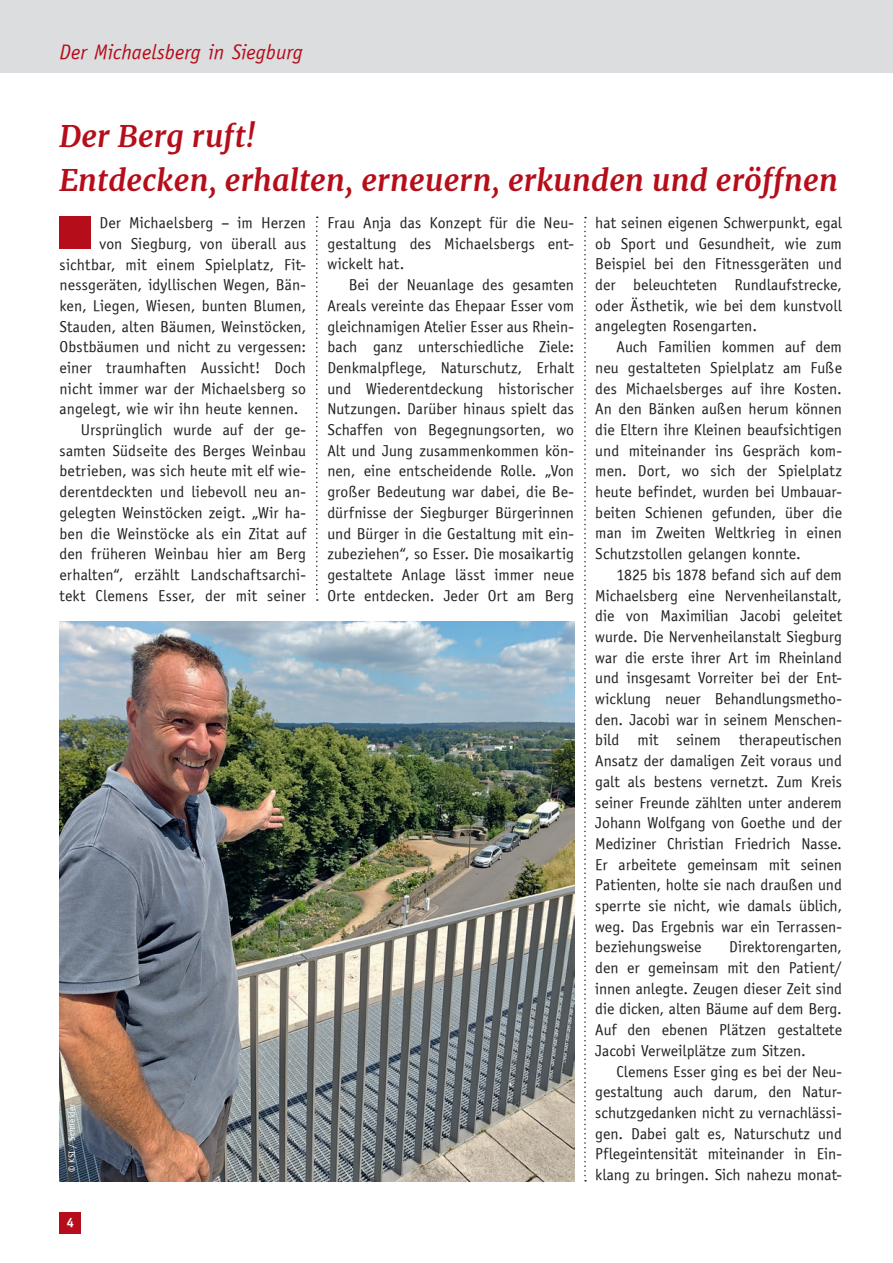
<style>
.page{position:relative;width:893px;height:1263px;background:#fff}
.page>*{position:absolute;margin:0;border:0;box-sizing:border-box;transform-origin:0 0}
.t1{font:italic 700 30px/43.2px "Merriweather";letter-spacing:.005em;color:#b50e1a}
.t2{font:italic 21px "Officina Sans ITCTT Book";color:#b50e1a}
.t3{font:15.75px/20.7px "Officina Sans ITCTT Book";letter-spacing:.01em;color:#231f20;text-align:justify}
.t4{font:13.5px "Officina Sans ITCTT Bold";color:#fff}
.t5{font:9px "Officina Sans ITCTT Book";letter-spacing:.02em;color:#fff}
</style>
<div class="page">
<svg style="left:316px;top:217px;width:2px;height:384px"></svg>
<svg style="left:584px;top:217px;width:2px;height:964px"></svg>
<div style="left:0;top:0;width:893px;height:72px;background:#dcdddf"></div>
<div style="left:60px;top:216px;width:31px;height:32px;background:#b50e1a"></div>
<div style="left:60px;top:1212px;width:21px;height:21px;background:#b50e1a"></div>
<img style="left:60px;top:621px;width:514px;height:560px">
<h2 class="t2" style="left:60px;top:39px;width:245px">Der Michaelsberg in Siegburg</h2>
<h1 class="t1" style="left:59px;top:114px;width:780px">Der Berg ruft!<br>Entdecken, erhalten, erneuern, erkunden und eröffnen</h1>
<p class="t3" style="left:99px;top:212px;width:208px">Der Michaelsberg – im Herzen</p>
<p class="t3" style="left:99px;top:233px;width:208px">von Siegburg, von überall aus</p>
<p class="t3" style="left:60px;top:254px;width:248px">sichtbar, mit einem Spielplatz, Fit-</p>
<p class="t3" style="left:60px;top:274px;width:248px">nessgeräten, idyllischen Wegen, Bän-</p>
<p class="t3" style="left:60px;top:295px;width:248px">ken, Liegen, Wiesen, bunten Blumen,</p>
<p class="t3" style="left:60px;top:316px;width:248px">Stauden, alten Bäumen, Weinstöcken,</p>
<p class="t3" style="left:60px;top:336px;width:248px">Obstbäumen und nicht zu vergessen:</p>
<p class="t3" style="left:60px;top:357px;width:248px">einer traumhaften Aussicht! Doch</p>
<p class="t3" style="left:60px;top:378px;width:248px">nicht immer war der Michaelsberg so</p>
<p class="t3" style="left:60px;top:399px;width:241px">angelegt, wie wir ihn heute kennen.</p>
<p class="t3" style="left:81px;top:419px;width:227px">Ursprünglich wurde auf der ge-</p>
<p class="t3" style="left:60px;top:440px;width:248px">samten Südseite des Berges Weinbau</p>
<p class="t3" style="left:60px;top:461px;width:248px">betrieben, was sich heute mit elf wie-</p>
<p class="t3" style="left:60px;top:481px;width:248px">derentdeckten und liebevoll neu an-</p>
<p class="t3" style="left:60px;top:502px;width:248px">gelegten Weinstöcken zeigt. „Wir ha-</p>
<p class="t3" style="left:60px;top:523px;width:248px">ben die Weinstöcke als ein Zitat auf</p>
<p class="t3" style="left:60px;top:543px;width:248px">den früheren Weinbau hier am Berg</p>
<p class="t3" style="left:60px;top:564px;width:248px">erhalten“, erzählt Landschaftsarchi-</p>
<p class="t3" style="left:60px;top:585px;width:248px">tekt Clemens Esser, der mit seiner</p>
<p class="t3" style="left:327px;top:212px;width:248px">Frau Anja das Konzept für die Neu&shy;gestaltung des Michaelsbergs ent&shy;wickelt hat.</p>
<p class="t3" style="left:327px;top:274px;width:248px;text-indent:21px">Bei der Neuanlage des gesamten Areals vereinte das Ehepaar Esser vom gleichnamigen Atelier Esser aus Rhein&shy;bach ganz unterschiedliche Ziele:<br>Denkmalpflege, Naturschutz, Erhalt und Wiederentdeckung historischer Nutzungen. Darüber hinaus spielt das Schaffen von Begegnungsorten, wo Alt und Jung zusammenkommen kön&shy;nen, eine entscheidende Rolle. „Von großer Bedeutung war dabei, die Be&shy;dürfnisse der Siegburger Bürgerinnen und Bürger in die Gestaltung mit ein&shy;zubeziehen“, so Esser. Die mosaikartig gestaltete Anlage lässt immer neue Orte entdecken. Jeder Ort am Berg</p>
<p class="t5" style="left:67px;top:1172px;width:70px;rotate:-90deg">© KSI / Schneider</p>
<p class="t4" style="left:67px;top:1214px;width:9px">4</p>
<p class="t3" style="left:595px;top:212px;width:248px">hat seinen eigenen Schwerpunkt, egal ob Sport und Gesundheit, wie zum Beispiel bei den Fitnessgeräten und der beleuchteten Rundlaufstrecke, oder Ästhetik, wie bei dem kunstvoll angelegten Rosengarten.</p>
<p class="t3" style="left:595px;top:336px;width:248px;text-indent:21px">Auch Familien kommen auf dem neu gestalteten Spielplatz am Fuße des Michaelsberges auf ihre Kosten.<br>An den Bänken außen herum können die Eltern ihre Kleinen beaufsichtigen und miteinander ins Gespräch kom&shy;men. Dort, wo sich der Spielplatz heute befindet, wurden bei Umbauar&shy;beiten Schienen gefunden, über die man im Zweiten Weltkrieg in einen Schutzstollen gelangen konnte.</p>
<p class="t3" style="left:595px;top:564px;width:248px;text-indent:21px">1825 bis 1878 befand sich auf dem Michaelsberg eine Nervenheilanstalt, die von Maximilian Jacobi geleitet wurde. Die Nervenheilanstalt Siegburg war die erste ihrer Art im Rheinland und insgesamt Vorreiter bei der Ent&shy;wicklung neuer Behandlungsmetho&shy;den. Jacobi war in seinem Menschen&shy;bild mit seinem therapeutischen Ansatz der damaligen Zeit voraus und galt als bestens vernetzt. Zum Kreis seiner Freunde zählten unter anderem Johann Wolfgang von Goethe und der Mediziner Christian Friedrich Nasse.<br>Er arbeitete gemeinsam mit seinen Patienten, holte sie nach draußen und sperrte sie nicht, wie damals üblich, weg. Das Ergebnis war ein Terrassen&shy;beziehungsweise</p>
<p class="t3" style="left:595px;top:937px;width:248px;text-indent:134px">Direktorengarten, den er gemeinsam mit den Patient/ innen anlegte. Zeugen dieser Zeit sind die dicken, alten Bäume auf dem Berg.<br>Auf den ebenen Plätzen gestaltete Jacobi Verweilplätze zum Sitzen.</p>
<p class="t3" style="left:595px;top:1061px;width:248px;text-indent:21px">Clemens Esser ging es bei der Neu&shy;gestaltung auch darum, den Natur&shy;schutzgedanken nicht zu vernachlässi&shy;gen. Dabei galt es, Naturschutz und Pflegeintensität miteinander in Ein&shy;klang zu bringen. Sich nahezu monat-</p>
</div>
